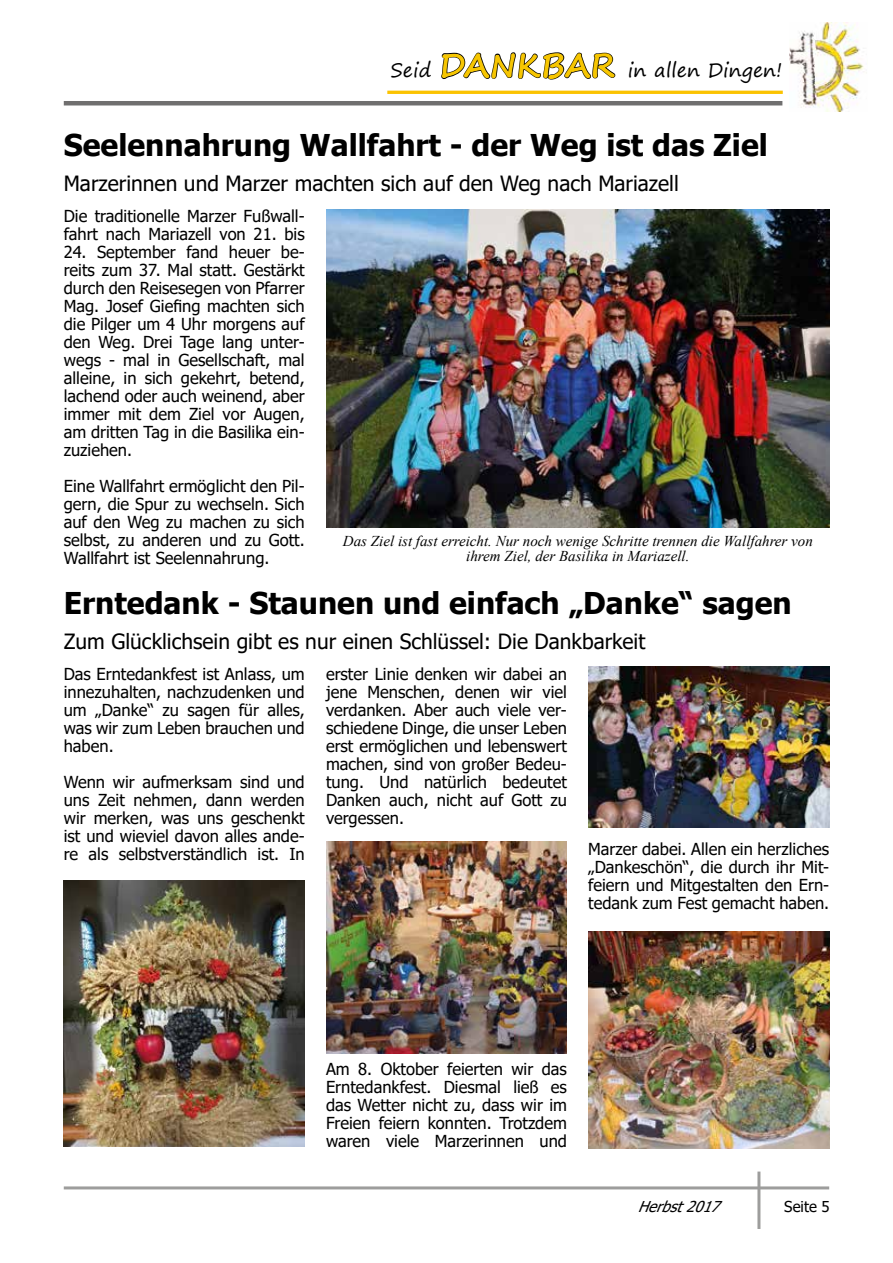
<style>
.page{position:relative;width:893px;height:1263px;background:#fff}
.page>*{position:absolute;margin:0;border:0;box-sizing:border-box;transform-origin:0 0}
.t1{font:700 30px "Tahoma";color:#000}
.t2{font:21px "Tahoma";color:#000}
.t3{font:19.5px "Segoe Print";color:#000}
.t4{font:16.5px/18px "Tahoma";color:#000;text-align:justify}
.t5{font:italic 15px/15px "Times New Roman";color:#000;text-align:center}
.t6{font:italic 15px "Tahoma";color:#000}
.t7{font:15px "Tahoma";color:#000}
.s1{font-weight:700;font-size:33px;color:#f7c600}
</style>
<div class="page">
<hr style="left:64px;top:1186px;width:765px;height:3px;background:#9d9d9c">
<hr style="left:757px;top:1171px;width:3px;height:58px;background:#9d9d9c">
<hr style="left:387px;top:91px;width:396px;height:3px;background:#fbc301">
<hr style="left:64px;top:101px;width:718px;height:4px;background:#706f6f">
<img style="left:789px;top:22px;width:75px;height:90px">
<svg style="left:441px;top:52px;width:175px;height:28px"></svg>
<img style="left:326px;top:209px;width:503px;height:318px">
<img style="left:588px;top:667px;width:241px;height:160px">
<img style="left:64px;top:881px;width:241px;height:266px">
<img style="left:588px;top:931px;width:242px;height:217px">
<img style="left:326px;top:841px;width:241px;height:212px">
<p class="t3" style="left:390px;top:53px;width:393px">Seid <span class="s1">DANKBAR</span> in allen Dingen!</p>
<h1 class="t1" style="left:64px;top:124px;width:706px">Seelennahrung Wallfahrt - der Weg ist das Ziel</h1>
<p class="t2" style="left:64px;top:169px;width:617px">Marzerinnen und Marzer machten sich auf den Weg nach Mariazell</p>
<p class="t4" style="left:64px;top:208px;width:242px">Die traditionelle Marzer Fußwall&shy;fahrt nach Mariazell von 21. bis</p>
<p class="t4" style="left:64px;top:244px;width:242px">24. September fand heuer be&shy;reits zum 37. Mal statt. Gestärkt durch den Reisesegen von Pfarrer Mag. Josef Giefing machten sich die Pilger um 4 Uhr morgens auf den Weg. Drei Tage lang unter&shy;wegs - mal in Gesellschaft, mal alleine, in sich gekehrt, betend, lachend oder auch weinend, aber immer mit dem Ziel vor Augen, am dritten Tag in die Basilika ein&shy;zuziehen.</p>
<p class="t4" style="left:64px;top:478px;width:242px">Eine Wallfahrt ermöglicht den Pil&shy;gern, die Spur zu wechseln. Sich auf den Weg zu machen zu sich selbst, zu anderen und zu Gott.<br>Wallfahrt ist Seelennahrung.</p>
<p class="t5" style="left:343px;top:533px;width:471px">Das Ziel ist fast erreicht. Nur noch wenige Schritte trennen die Wallfahrer von ihrem Ziel, der Basilika in Mariazell.</p>
<h1 class="t1" style="left:64px;top:582px;width:729px">Erntedank - Staunen und einfach „Danke“ sagen</h1>
<p class="t2" style="left:64px;top:627px;width:583px">Zum Glücklichsein gibt es nur einen Schlüssel: Die Dankbarkeit</p>
<p class="t4" style="left:64px;top:665px;width:242px">Das Erntedankfest ist Anlass, um innezuhalten, nachzudenken und um „Danke“ zu sagen für alles, was wir zum Leben brauchen und haben.</p>
<p class="t4" style="left:64px;top:773px;width:242px">Wenn wir aufmerksam sind und uns Zeit nehmen, dann werden wir merken, was uns geschenkt ist und wieviel davon alles ande&shy;re als selbstverständlich ist. In</p>
<p class="t4" style="left:326px;top:665px;width:242px">erster Linie denken wir dabei an jene Menschen, denen wir viel verdanken. Aber auch viele ver&shy;schiedene Dinge, die unser Leben erst ermöglichen und lebenswert machen, sind von großer Bedeu&shy;tung. Und natürlich bedeutet Danken auch, nicht auf Gott zu vergessen.</p>
<p class="t4" style="left:588px;top:840px;width:242px">Marzer dabei. Allen ein herzliches „Dankeschön“, die durch ihr Mit&shy;feiern und Mitgestalten den Ern&shy;tedank zum Fest gemacht haben.</p>
<p class="t4" style="left:326px;top:1060px;width:242px">Am 8. Oktober feierten wir das Erntedankfest. Diesmal ließ es das Wetter nicht zu, dass wir im Freien feiern konnten. Trotzdem waren viele Marzerinnen und</p>
<p class="t6" style="left:638px;top:1196px;width:91px">Herbst2017</p>
<p class="t7" style="left:784px;top:1196px;width:47px">Seite 5</p>
</div>
